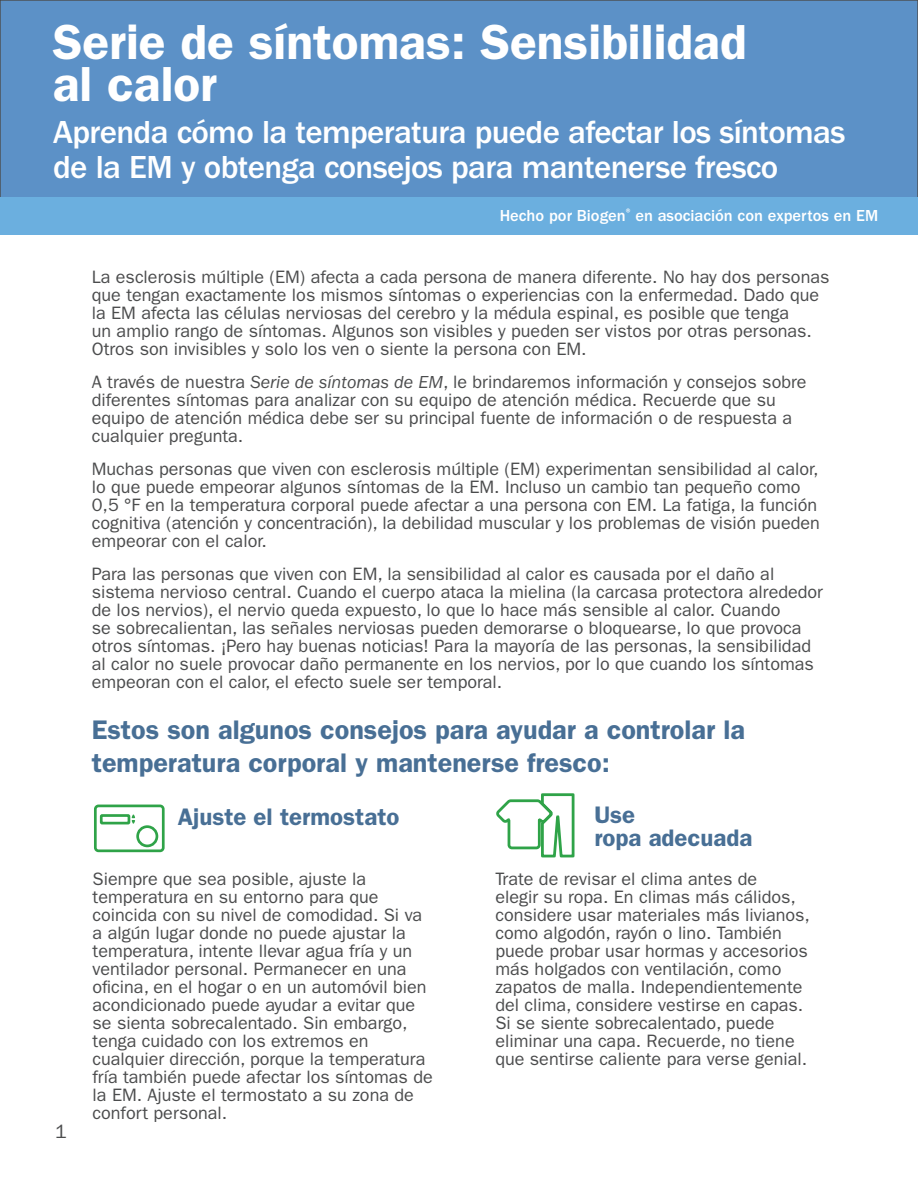
<style>
.page{position:relative;width:918px;height:1188px;background:#fff}
.page>*{position:absolute;margin:0;border:0;box-sizing:border-box;transform-origin:0 0}
.t1{font:600 49.5px/42px "ITC Franklin Gothic Std";color:#fff}
.t2{font:500 33px/34.5px "ITC Franklin Gothic Std";letter-spacing:-.02em;color:#fff}
.t3{font:600 27px/32.4px "ITC Franklin Gothic Std";color:#486f95}
.t4{font:600 24px "ITC Franklin Gothic Std";color:#486f95}
.t5{font:19.5px "ITC Franklin Gothic Std";color:#4b4c4d}
.t6{font:18px/18px "ITC Franklin Gothic Std";color:#4b4c4d}
.t7{font:500 16.5px "ITC Franklin Gothic Std";color:#fff}
.s1{font-style:italic}
</style>
<div class="page">
<div style="left:0;top:0;width:918px;height:198px;background:#5c91c7"></div>
<div style="left:0;top:0;width:918px;height:198px;border:1px solid #4b4c4d"></div>
<svg style="left:94px;top:804px;width:71px;height:49px"></svg>
<svg style="left:496px;top:793px;width:79px;height:65px"></svg>
<div style="left:0;top:198px;width:918px;height:37px;background:#6bafdf"></div>
<p class="t1" style="left:53px;top:21px;width:695px">Serie de síntomas: Sensibilidad al calor</p>
<p class="t2" style="left:53px;top:115px;width:794px">Aprenda cómo la temperatura puede afectar los síntomas de la EM y obtenga consejos para mantenerse fresco</p>
<p class="t7" style="left:500px;top:206px;width:380px">Hecho por Biogen<sup>®</sup> en asociación con expertos en EM</p>
<p class="t6" style="left:92px;top:268px;width:739px">La esclerosis múltiple (EM) afecta a cada persona de manera diferente. No hay dos personas que tengan exactamente los mismos síntomas o experiencias con la enfermedad. Dado que la EM afecta las células nerviosas del cerebro y la médula espinal, es posible que tenga<br>un amplio rango de síntomas. Algunos son visibles y pueden ser vistos por otras personas.<br>Otros son invisibles y solo los ven o siente la persona con EM.</p>
<p class="t6" style="left:92px;top:373px;width:716px">A través de nuestra <span class="s1">Serie de síntomas de EM</span>, le brindaremos información y consejos sobre diferentes síntomas para analizar con su equipo de atención médica. Recuerde que su equipo de atención médica debe ser su principal fuente de información o de respuesta a cualquier pregunta.</p>
<p class="t6" style="left:92px;top:460px;width:730px">Muchas personas que viven con esclerosis múltiple (EM) experimentan sensibilidad al calor, lo que puede empeorar algunos síntomas de la EM. Incluso un cambio tan pequeño como 0,5 °F en la temperatura corporal puede afectar a una persona con EM. La fatiga, la función cognitiva (atención y concentración), la debilidad muscular y los problemas de visión pueden empeorar con el calor.</p>
<p class="t6" style="left:92px;top:565px;width:733px">Para las personas que viven con EM, la sensibilidad al calor es causada por el daño al sistema nervioso central. Cuando el cuerpo ataca la mielina (la carcasa protectora alrededor de los nervios), el nervio queda expuesto, lo que lo hace más sensible al calor. Cuando<br>se sobrecalientan, las señales nerviosas pueden demorarse o bloquearse, lo que provoca otros síntomas. ¡Pero hay buenas noticias! Para la mayoría de las personas, la sensibilidad al calor no suele provocar daño permanente en los nervios, por lo que cuando los síntomas empeoran con el calor, el efecto suele ser temporal.</p>
<p class="t3" style="left:92px;top:714px;width:655px">Estos son algunos consejos para ayudar a controlar la temperatura corporal y mantenerse fresco:</p>
<p class="t5" style="left:55px;top:1121px;width:13px">1</p>
<p class="t4" style="left:178px;top:803px;width:223px">Ajuste el termostato</p>
<p class="t6" style="left:93px;top:870px;width:342px">Siempre que sea posible, ajuste la temperatura en su entorno para que coincida con su nivel de comodidad. Si va a algún lugar donde no puede ajustar la temperatura, intente llevar agua fría y un ventilador personal. Permanecer en una oficina, en el hogar o en un automóvil bien acondicionado puede ayudar a evitar que se sienta sobrecalentado. Sin embargo, tenga cuidado con los extremos en cualquier dirección, porque la temperatura fría también puede afectar los síntomas de la EM. Ajuste el termostato a su zona de confort personal.</p>
<p class="t4" style="left:594px;top:801px;width:42px">Use</p>
<p class="t4" style="left:594px;top:823px;width:159px">ropa adecuada</p>
<p class="t6" style="left:495px;top:870px;width:316px">Trate de revisar el clima antes de<br>elegir su ropa. En climas más cálidos, considere usar materiales más livianos, como algodón, rayón o lino. También puede probar usar hormas y accesorios más holgados con ventilación, como zapatos de malla. Independientemente del clima, considere vestirse en capas.<br>Si se siente sobrecalentado, puede eliminar una capa. Recuerde, no tiene que sentirse caliente para verse genial.</p>
</div>
